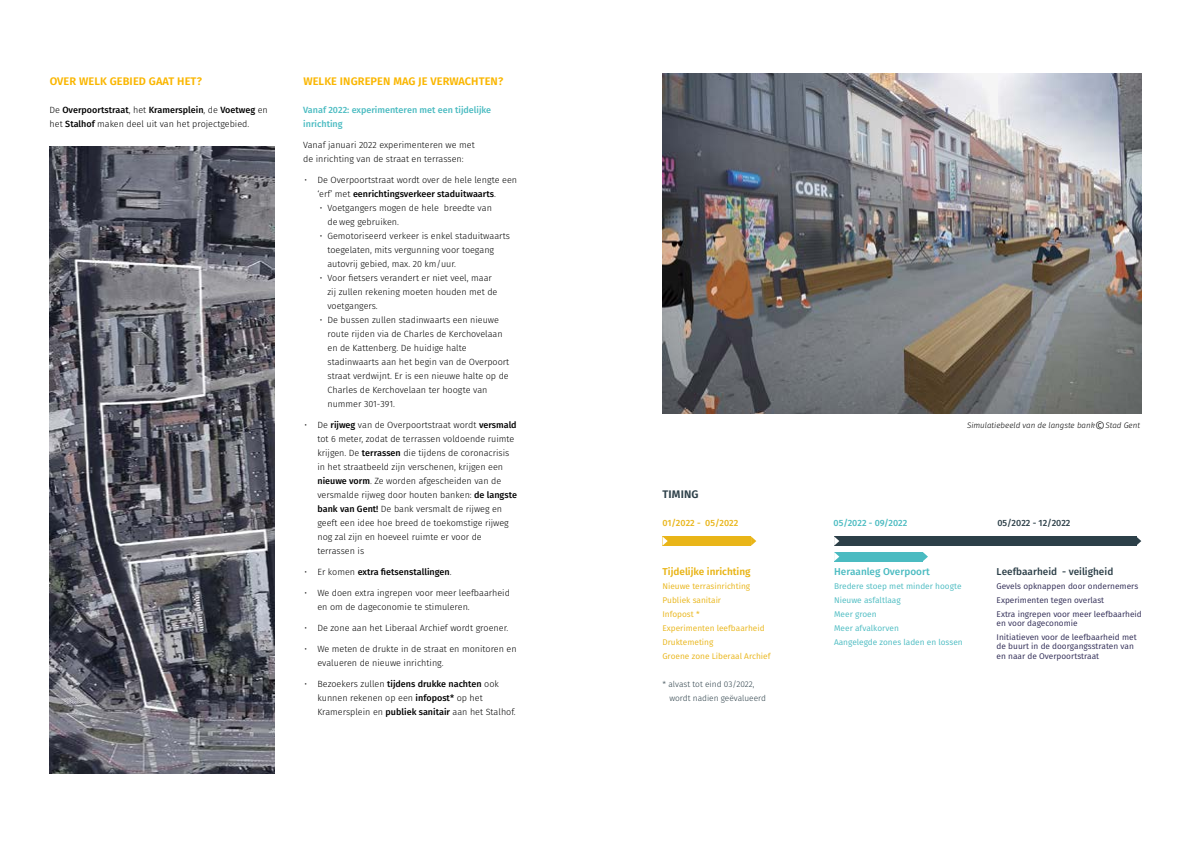
<style>
.page{position:relative;width:1191px;height:842px;background:#fff}
.page>*{position:absolute;margin:0;border:0;box-sizing:border-box;transform-origin:0 0}
.t1{font:600 11px "Fira Sans";letter-spacing:.01em;color:#fab600}
.t2{font:600 11px "Fira Sans";letter-spacing:.01em;color:#2c3f48}
.t3{font:500 10px "Fira Sans";color:#2c3f48}
.t4{font:600 10px "Fira Sans";color:#e9b518}
.t5{font:500 10px "Fira Sans";color:#4abbc1}
.t6{font:300 9px/14px "Fira Sans";color:#000}
.t7{font:500 9px/14px "Fira Sans";color:#4abbc1}
.t8{font:500 9px "Fira Sans";color:#000}
.t9{font:500 9px "Fira Sans";color:#e9b518}
.t10{font:500 9px "Fira Sans";color:#2c3f48}
.t11{font:8.3px/14px "Fira Sans";color:#2d2953}
.t12{font:8.3px/14px "Fira Sans";color:#e9b518}
.t13{font:8.3px/14px "Fira Sans";color:#4abbc1}
.t14{font:300 8.3px/14px "Fira Sans";color:#2c3f48}
.t15{font:italic 300 8px "Fira Sans";color:#000}
.s1{font-weight:500}
.s2{font-weight:300}
.s3{font-size:13px}
</style>
<div class="page">
<img style="left:50px;top:146px;width:225px;height:627px">
<img style="left:662px;top:74px;width:479px;height:339px">
<div style="left:662px;top:536px;width:89px;height:10px;background:#e9b518"></div>
<svg style="left:662px;top:536px;width:5px;height:10px"></svg>
<svg style="left:751px;top:536px;width:5px;height:10px"></svg>
<div style="left:834px;top:536px;width:302px;height:10px;background:#2c3f48"></div>
<svg style="left:1136px;top:536px;width:5px;height:10px"></svg>
<div style="left:834px;top:552px;width:88px;height:9px;background:#4abbc1"></div>
<svg style="left:922px;top:552px;width:6px;height:9px"></svg>
<svg style="left:834px;top:536px;width:5px;height:10px"></svg>
<svg style="left:834px;top:552px;width:5px;height:9px"></svg>
<p class="t1" style="left:50px;top:73px;width:154px">OVER WELK GEBIED GAAT HET?</p>
<p class="t6" style="left:50px;top:103px;width:220px">De <span class="s1">Overpoortstraat</span>, het <span class="s1">Kramersplein</span>, de <span class="s1">Voetweg</span> en het <span class="s1">Stalhof</span> maken deel uit van het projectgebied.</p>
<p class="t1" style="left:303px;top:73px;width:201px">WELKE INGREPEN MAG JE VERWACHTEN?</p>
<p class="t7" style="left:303px;top:103px;width:189px">Vanaf 2022: experimenteren met een tijdelijke inrichting</p>
<p class="t6" style="left:303px;top:138px;width:173px">Vanaf januari 2022 experimenteren we met de inrichting van de straat en terrassen:</p>
<p class="t6" style="left:317px;top:173px;width:201px;text-indent:-13px">• De Overpoortstraat wordt over de hele lengte een ‘erf’ met <span class="s1">eenrichtingsverkeer staduitwaarts</span>.</p>
<p class="t6" style="left:327px;top:201px;width:166px;text-indent:-8px">• Voetgangers mogen de hele breedte van de weg gebruiken.</p>
<p class="t6" style="left:327px;top:229px;width:184px;text-indent:-8px">• Gemotoriseerd verkeer is enkel staduitwaarts toegelaten, mits vergunning voor toegang autovrij gebied, max. 20 km/uur.</p>
<p class="t6" style="left:327px;top:271px;width:171px;text-indent:-8px">• Voor fietsers verandert er niet veel, maar zij zullen rekening moeten houden met de voetgangers.</p>
<p class="t6" style="left:327px;top:313px;width:183px;text-indent:-8px">• De bussen zullen stadinwaarts een nieuwe route rijden via de Charles de Kerchovelaan en de Kattenberg. De huidige halte stadinwaarts aan het begin van de Overpoort straat verdwijnt. Er is een nieuwe halte op de Charles de Kerchovelaan ter hoogte van nummer 301-391.</p>
<p class="t6" style="left:317px;top:418px;width:201px;text-indent:-13px">• De <span class="s1">rijweg</span> van de Overpoortstraat wordt <span class="s1">versmald </span>tot 6 meter, zodat de terrassen voldoende ruimte krijgen. De <span class="s1">terrassen</span> die tijdens de coronacrisis in het straatbeeld zijn verschenen, krijgen een <span class="s1">nieuwe vorm</span>. Ze worden afgescheiden van de versmalde rijweg door houten banken: <span class="s1">de langste bank van Gent!</span> De bank versmalt de rijweg en geeft een idee hoe breed de toekomstige rijweg nog zal zijn en hoeveel ruimte er voor de terrassen is</p>
<p class="t8" style="left:304px;top:566px;width:149px"><span class="s2">• Er komen</span> extra fietsenstallingen<span class="s2">.</span></p>
<p class="t6" style="left:317px;top:586px;width:194px;text-indent:-13px">• We doen extra ingrepen voor meer leefbaarheid en om de dageconomie te stimuleren.</p>
<p class="t6" style="left:304px;top:621px;width:205px">• De zone aan het Liberaal Archief wordt groener.</p>
<p class="t6" style="left:317px;top:642px;width:201px;text-indent:-13px">• We meten de drukte in de straat en monitoren en evalueren de nieuwe inrichting.</p>
<p class="t6" style="left:317px;top:677px;width:200px;text-indent:-13px">• Bezoekers zullen <span class="s1">tijdens drukke nachten</span> ook kunnen rekenen op een <span class="s1">infopost*</span> op het<br>Kramersplein en <span class="s1">publiek sanitair</span> aan het Stalhof.</p>
<p class="t15" style="left:967px;top:420px;width:175px">Simulatiebeeld van de langste bank<span class="s3">©</span>Stad Gent</p>
<p class="t2" style="left:662px;top:486px;width:38px">TIMING</p>
<p class="t9" style="left:662px;top:517px;width:77px">01/2022 - 05/2022</p>
<p class="t7" style="left:833px;top:516px;width:75px">05/2022 - 09/2022</p>
<p class="t10" style="left:997px;top:517px;width:75px">05/2022 - 12/2022</p>
<p class="t4" style="left:662px;top:565px;width:90px">Tijdelijke inrichting</p>
<p class="t12" style="left:662px;top:579px;width:110px">Nieuwe terrasinrichting<br>Publiek sanitair<br>Infopost *<br>Experimenten leefbaarheid<br>Druktemeting<br>Groene zone Liberaal Archief</p>
<p class="t14" style="left:669px;top:677px;width:98px;text-indent:-7px">* alvast tot eind 03/2022, wordt nadien geëvalueerd</p>
<p class="t5" style="left:834px;top:565px;width:97px">Heraanleg Overpoort</p>
<p class="t13" style="left:834px;top:579px;width:130px">Bredere stoep met minder hoogte<br>Nieuwe asfaltlaag<br>Meer groen<br>Meer afvalkorven<br>Aangelegde zones laden en lossen</p>
<p class="t3" style="left:996px;top:565px;width:118px">Leefbaarheid - veiligheid</p>
<p class="t11" style="left:996px;top:579px;width:147px">Gevels opknappen door ondernemers<br>Experimenten tegen overlast<br>Extra ingrepen voor meer leefbaarheid</p>
<p class="t11" style="left:996px;top:616px;width:142px">en voor dageconomie<br>Initiatieven voor de leefbaarheid met</p>
<p class="t11" style="left:996px;top:641px;width:139px;line-height:10px">de buurt in de doorgangsstraten van en naar de Overpoortstraat</p>
</div>
